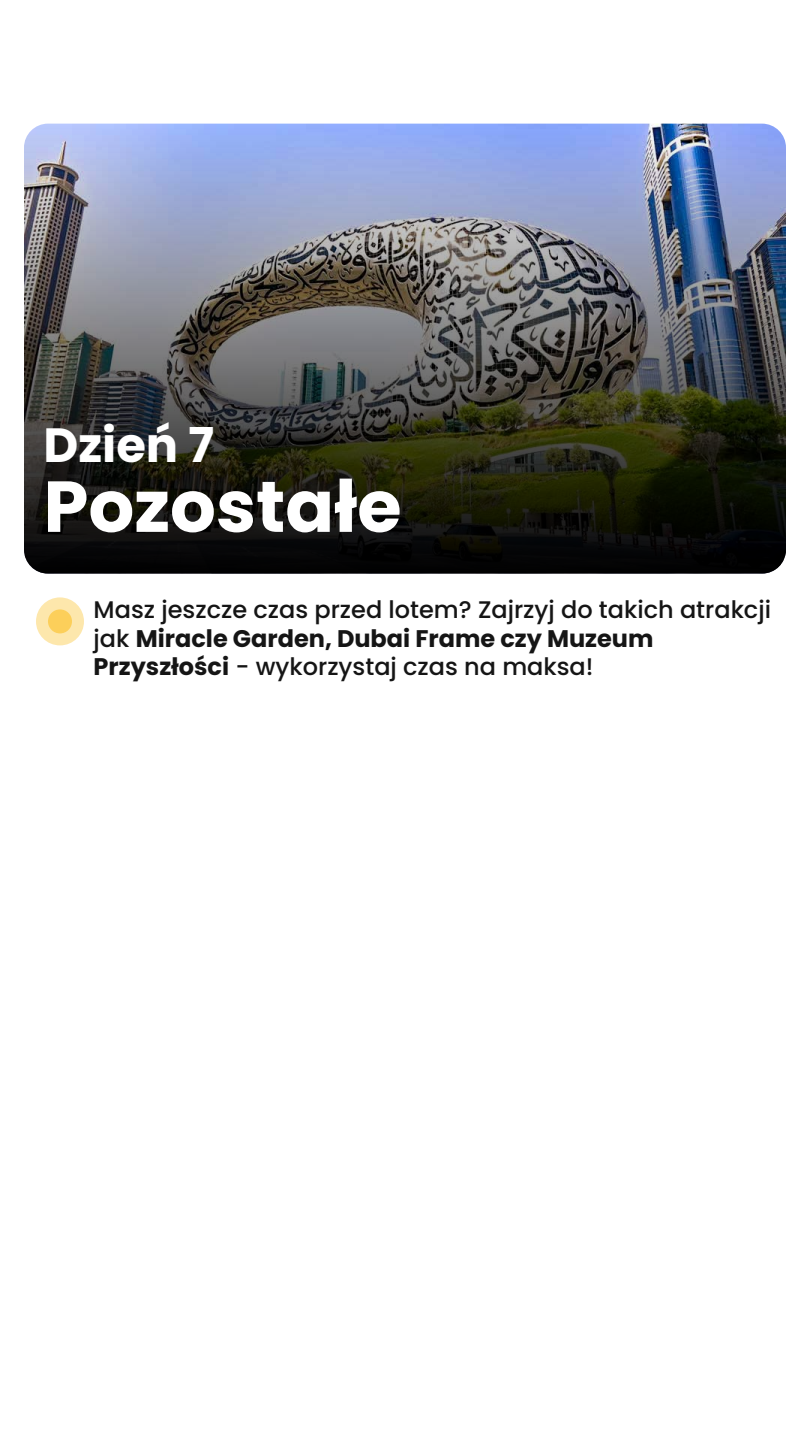
<style>
.page{position:relative;width:810px;height:1440px;background:#fff}
.page>*{position:absolute;margin:0;border:0;box-sizing:border-box;transform-origin:0 0}
.t1{font:700 72px "Poppins";color:#fff}
.t2{font:700 48px "Poppins";color:#fff}
.t3{font:500 24px/28.8px "Poppins";color:#151515}
.s1{font-weight:700}
</style>
<div class="page">
<img style="left:24px;top:124px;width:762px;height:450px">
<div style="left:36px;top:597px;width:48px;height:48px;background:#fde7ac;border-radius:50%"></div>
<div style="left:48px;top:609px;width:24px;height:24px;background:#fccf5a;border-radius:50%"></div>
<h2 class="t2" style="left:44px;top:418px;width:172px">Dzień 7</h2>
<h1 class="t1" style="left:44px;top:465px;width:360px">Pozostałe</h1>
<p class="t3" style="left:94px;top:595px;width:679px">Masz jeszcze czas przed lotem? Zajrzyj do takich atrakcji jak <span class="s1">Miracle Garden, Dubai Frame czy Muzeum<br>Przyszłości</span> - wykorzystaj czas na maksa!</p>
</div>
